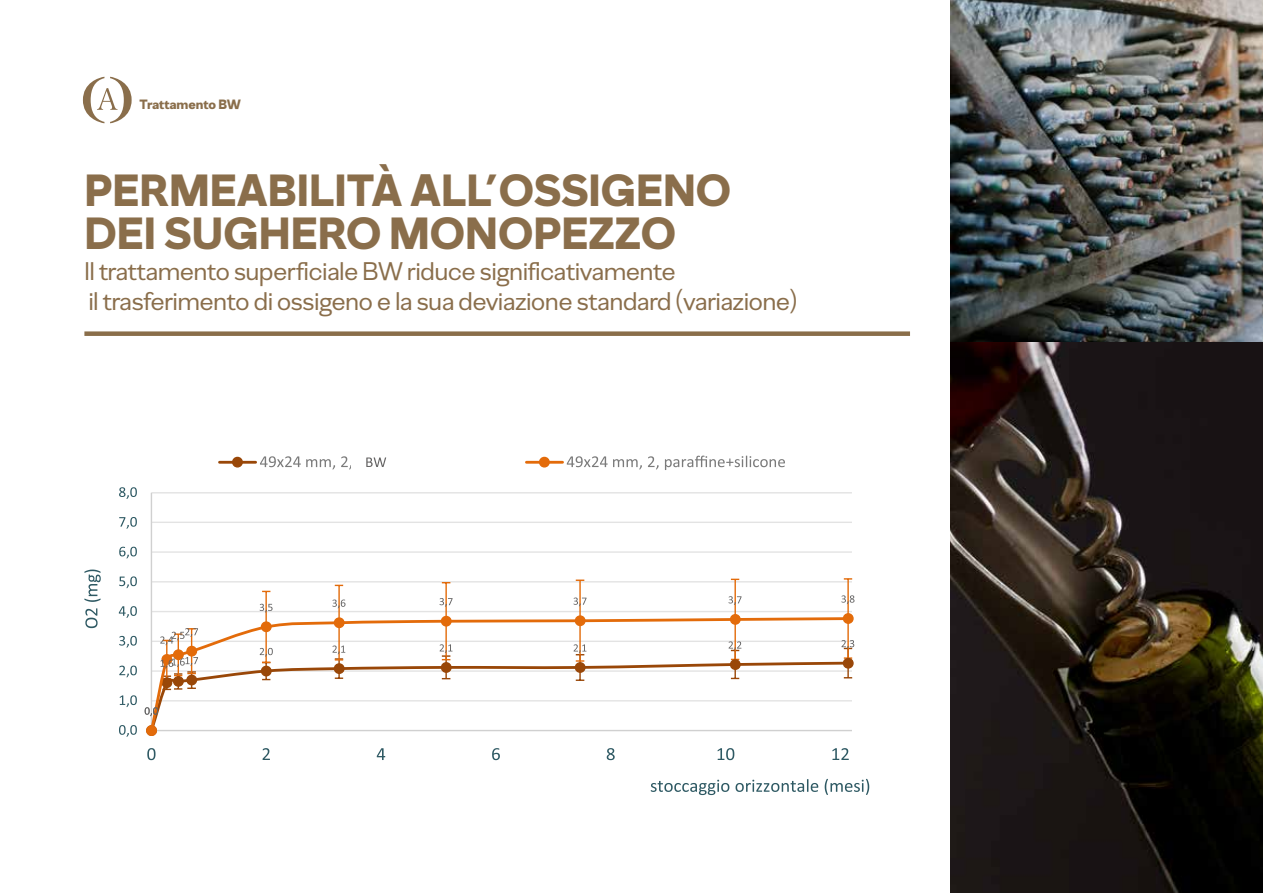
<style>
.page{position:relative;width:1263px;height:893px;background:#fff}
.page>*{position:absolute;margin:0;border:0;box-sizing:border-box;transform-origin:0 0}
.t1{font:900 45px/43.2px "Amorim Sans";color:#8a6e4b}
.t2{font:25.5px/30.6px "Amorim Sans";color:#8a6e4b}
.t3{font:900 13.5px "Amorim Sans";letter-spacing:-.01em;color:#8a6e4b}
</style>
<div class="page">
<svg style="left:83px;top:77px;width:49px;height:46px"></svg>
<hr style="left:151px;top:492px;width:701px;height:1px;background:#e3e3e3">
<hr style="left:151px;top:522px;width:701px;height:1px;background:#e3e3e3">
<hr style="left:151px;top:551px;width:701px;height:2px;background:#e3e3e3">
<hr style="left:151px;top:581px;width:701px;height:1px;background:#e3e3e3">
<hr style="left:151px;top:611px;width:701px;height:1px;background:#e3e3e3">
<hr style="left:151px;top:700px;width:701px;height:1px;background:#e3e3e3">
<hr style="left:151px;top:493px;width:1px;height:237px;background:#d0d0d0">
<hr style="left:151px;top:730px;width:701px;height:1px;background:#d0d0d0">
<hr style="left:265px;top:591px;width:2px;height:36px;background:#e36b0a">
<hr style="left:338px;top:585px;width:2px;height:38px;background:#e36b0a">
<hr style="left:445px;top:583px;width:2px;height:38px;background:#e36b0a">
<hr style="left:579px;top:580px;width:2px;height:41px;background:#e36b0a">
<hr style="left:734px;top:579px;width:2px;height:40px;background:#e36b0a">
<svg style="left:844px;top:578px;width:8px;height:2px"></svg>
<hr style="left:847px;top:579px;width:2px;height:39px;background:#e36b0a">
<svg style="left:151px;top:616px;width:700px;height:116px"></svg>
<div style="left:147px;top:726px;width:9px;height:9px;background:#e36b0a;border-radius:50%"></div>
<div style="left:146px;top:725px;width:11px;height:11px;border:1px solid #e36b0a;border-radius:50%"></div>
<div style="left:261px;top:622px;width:10px;height:9px;background:#e36b0a;border-radius:50%"></div>
<div style="left:261px;top:621px;width:11px;height:11px;border:1px solid #e36b0a;border-radius:50%"></div>
<div style="left:334px;top:618px;width:10px;height:9px;background:#e36b0a;border-radius:50%"></div>
<div style="left:334px;top:617px;width:11px;height:11px;border:1px solid #e36b0a;border-radius:50%"></div>
<div style="left:441px;top:616px;width:10px;height:10px;background:#e36b0a;border-radius:50%"></div>
<div style="left:441px;top:616px;width:11px;height:11px;border:1px solid #e36b0a;border-radius:50%"></div>
<div style="left:575px;top:616px;width:10px;height:9px;background:#e36b0a;border-radius:50%"></div>
<div style="left:575px;top:615px;width:11px;height:11px;border:1px solid #e36b0a;border-radius:50%"></div>
<div style="left:730px;top:615px;width:10px;height:9px;background:#e36b0a;border-radius:50%"></div>
<div style="left:730px;top:614px;width:11px;height:11px;border:1px solid #e36b0a;border-radius:50%"></div>
<div style="left:843px;top:614px;width:10px;height:9px;background:#e36b0a;border-radius:50%"></div>
<div style="left:843px;top:613px;width:11px;height:11px;border:1px solid #e36b0a;border-radius:50%"></div>
<svg style="left:260px;top:648px;width:13px;height:32px"></svg>
<svg style="left:332px;top:645px;width:13px;height:34px"></svg>
<svg style="left:440px;top:644px;width:12px;height:35px"></svg>
<svg style="left:574px;top:644px;width:12px;height:37px"></svg>
<svg style="left:729px;top:641px;width:12px;height:38px"></svg>
<svg style="left:841px;top:640px;width:13px;height:38px"></svg>
<svg style="left:145px;top:707px;width:13px;height:9px"></svg>
<svg style="left:160px;top:628px;width:38px;height:62px"></svg>
<svg style="left:260px;top:604px;width:13px;height:8px"></svg>
<svg style="left:332px;top:599px;width:13px;height:9px"></svg>
<svg style="left:440px;top:598px;width:13px;height:9px"></svg>
<svg style="left:573px;top:597px;width:13px;height:9px"></svg>
<svg style="left:728px;top:596px;width:13px;height:9px"></svg>
<svg style="left:841px;top:595px;width:13px;height:9px"></svg>
<svg style="left:119px;top:725px;width:18px;height:12px"></svg>
<svg style="left:120px;top:695px;width:17px;height:12px"></svg>
<svg style="left:119px;top:666px;width:18px;height:11px"></svg>
<svg style="left:119px;top:636px;width:18px;height:12px"></svg>
<svg style="left:119px;top:606px;width:18px;height:12px"></svg>
<svg style="left:119px;top:576px;width:18px;height:12px"></svg>
<svg style="left:119px;top:547px;width:18px;height:11px"></svg>
<svg style="left:119px;top:517px;width:18px;height:12px"></svg>
<svg style="left:119px;top:487px;width:18px;height:12px"></svg>
<svg style="left:147px;top:748px;width:9px;height:12px"></svg>
<svg style="left:263px;top:748px;width:7px;height:12px"></svg>
<svg style="left:377px;top:748px;width:8px;height:12px"></svg>
<svg style="left:492px;top:748px;width:8px;height:12px"></svg>
<svg style="left:607px;top:748px;width:8px;height:12px"></svg>
<svg style="left:718px;top:748px;width:16px;height:12px"></svg>
<svg style="left:832px;top:748px;width:17px;height:12px"></svg>
<svg style="left:85px;top:608px;width:13px;height:20px"></svg>
<svg style="left:84px;top:570px;width:17px;height:32px"></svg>
<svg style="left:651px;top:780px;width:78px;height:15px"></svg>
<svg style="left:735px;top:779px;width:83px;height:13px"></svg>
<svg style="left:825px;top:779px;width:44px;height:16px"></svg>
<hr style="left:219px;top:461px;width:37px;height:3px;background:#994708">
<div style="left:233px;top:457px;width:9px;height:10px;background:#994708;border-radius:50%"></div>
<div style="left:232px;top:457px;width:11px;height:11px;border:1px solid #994708;border-radius:50%"></div>
<svg style="left:260px;top:456px;width:75px;height:13px"></svg>
<svg style="left:341px;top:456px;width:10px;height:13px"></svg>
<hr style="left:526px;top:461px;width:36px;height:3px;background:#e36b0a">
<div style="left:540px;top:457px;width:9px;height:10px;background:#e36b0a;border-radius:50%"></div>
<div style="left:539px;top:457px;width:11px;height:11px;border:1px solid #e36b0a;border-radius:50%"></div>
<svg style="left:567px;top:456px;width:75px;height:13px"></svg>
<svg style="left:648px;top:456px;width:11px;height:13px"></svg>
<svg style="left:665px;top:456px;width:120px;height:14px"></svg>
<svg style="left:366px;top:457px;width:21px;height:10px"></svg>
<img style="left:950px;top:0;width:313px;height:893px">
<div style="left:84px;top:331px;width:826px;height:5px;background:#8a6e4a"></div>
<p class="t3" style="left:140px;top:96px;width:103px">Trattamento BW</p>
<h1 class="t1" style="left:84px;top:168px;width:648px">PERMEABILITÀ ALL’OSSIGENO<br>DEI SUGHERO MONOPEZZO</h1>
<p class="t2" style="left:84px;top:255px;width:714px">Il trattamento superficiale BW riduce significativamente<br>il trasferimento di ossigeno e la sua deviazione standard (variazione)</p>
</div>
